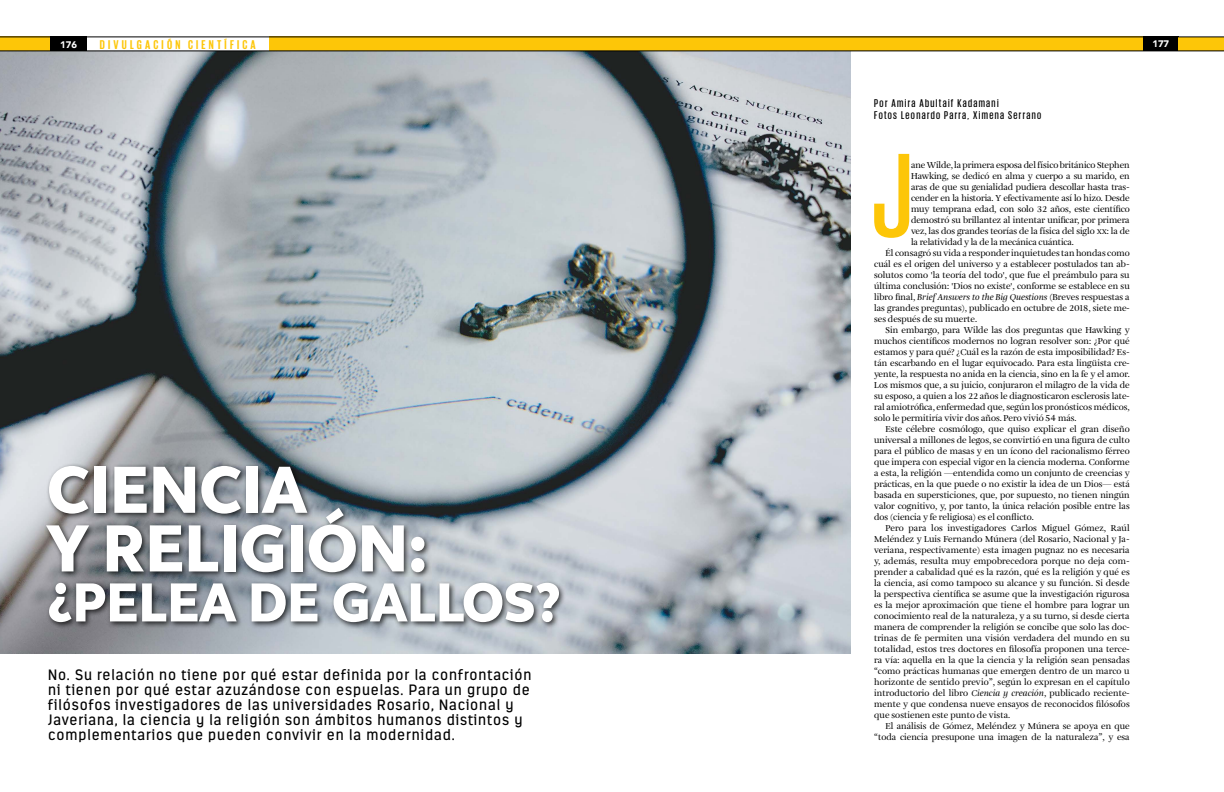
<style>
.page{position:relative;width:1224px;height:792px;background:#fff}
.page>*{position:absolute;margin:0;border:0;box-sizing:border-box;transform-origin:0 0}
.t1{font:500 122.6px "Giorgio Sans";color:#fdc608}
.t2{font:800 68.6px/58.6px "FS Elliot Pro";color:#fff;scale:.94 1}
.t3{font:800 56.6px "FS Elliot Pro";color:#fff;scale:.94 1}
.t4{font:15px/15px "Estandar";letter-spacing:.06em;color:#000}
.t5{font:700 13px "Giorgio Sans";letter-spacing:.25em;color:#fdc608}
.t6{font:500 11.5px/12px "Giorgio Sans";letter-spacing:.12em;color:#000}
.t7{font:900 9.5px "Avenir";color:#fff}
.t8{font:9px "Amalia Pro";color:#000}
.s1{font-style:italic}
</style>
<div class="page">
<img style="left:0;top:51px;width:851px;height:602px">
<div style="left:43px;top:463px;width:523px;height:167px;background:#000;opacity:.75"></div>
<svg style="left:0;top:37px;width:1224px;height:14px;background:#ddb429"></svg>
<p class="t7" style="left:60px;top:37px;width:18px">176</p>
<h3 class="t5" style="left:100px;top:38px;width:158px">DIVULGACIÓN CIENTÍFICA</h3>
<p class="t7" style="left:1152px;top:36px;width:18px">177</p>
<h2 class="t2" style="left:47px;top:460px;width:406px">CIENCIA<br>Y RELIGIÓN:</h2>
<h3 class="t3" style="left:47px;top:564px;width:548px">¿PELEA DE GALLOS?</h3>
<p class="t4" style="left:48px;top:667px;width:485px">No. Su relación no tiene por qué estar definida por la confrontación ni tienen por qué estar azuzándose con espuelas. Para un grupo de filósofos investigadores de las universidades Rosario, Nacional y Javeriana, la ciencia y la religión son ámbitos humanos distintos y complementarios que pueden convivir en la modernidad.</p>
<p class="t6" style="left:874px;top:97px;width:169px">Por Amira Abultaif Kadamani<br>Fotos Leonardo Parra, Ximena Serrano</p>
<h1 class="t1" style="left:872px;top:135px;width:42px">J</h1>
<p class="t8" style="left:911px;top:160px;width:220px">ane Wilde, la primera esposa del físico británico Stephen</p>
<p class="t8" style="left:911px;top:171px;width:220px">Hawking, se dedicó en alma y cuerpo a su marido, en</p>
<p class="t8" style="left:911px;top:182px;width:220px">aras de que su genialidad pudiera descollar hasta tras-</p>
<p class="t8" style="left:911px;top:193px;width:220px">cender en la historia. Y efectivamente así lo hizo. Desde</p>
<p class="t8" style="left:911px;top:204px;width:220px">muy temprana edad, con solo 32 años, este científico</p>
<p class="t8" style="left:911px;top:215px;width:220px">demostró su brillantez al intentar unificar, por primera</p>
<p class="t8" style="left:911px;top:226px;width:220px">vez, las dos grandes teorías de la física del siglo xx: la de</p>
<p class="t8" style="left:911px;top:237px;width:164px">la relatividad y la de la mecánica cuántica.</p>
<p class="t8" style="left:886px;top:248px;width:246px">Él consagró su vida a responder inquietudes tan hondas como</p>
<p class="t8" style="left:874px;top:259px;width:257px">cuál es el origen del universo y a establecer postulados tan ab-</p>
<p class="t8" style="left:874px;top:270px;width:257px">solutos como 'la teoría del todo', que fue el preámbulo para su</p>
<p class="t8" style="left:874px;top:281px;width:257px">última conclusión: 'Dios no existe', conforme se establece en su</p>
<p class="t8" style="left:874px;top:292px;width:257px">libro final, <span class="s1">Brief Answers to the Big Questions</span> (Breves respuestas a</p>
<p class="t8" style="left:874px;top:303px;width:257px">las grandes preguntas), publicado en octubre de 2018, siete me-</p>
<p class="t8" style="left:874px;top:314px;width:104px">ses después de su muerte.</p>
<p class="t8" style="left:886px;top:325px;width:246px">Sin embargo, para Wilde las dos preguntas que Hawking y</p>
<p class="t8" style="left:874px;top:335px;width:257px">muchos científicos modernos no logran resolver son: ¿Por qué</p>
<p class="t8" style="left:874px;top:346px;width:257px">estamos y para qué? ¿Cuál es la razón de esta imposibilidad? Es-</p>
<p class="t8" style="left:874px;top:357px;width:257px">tán escarbando en el lugar equivocado. Para esta lingüista cre-</p>
<p class="t8" style="left:874px;top:368px;width:257px">yente, la respuesta no anida en la ciencia, sino en la fe y el amor.</p>
<p class="t8" style="left:874px;top:379px;width:257px">Los mismos que, a su juicio, conjuraron el milagro de la vida de</p>
<p class="t8" style="left:874px;top:390px;width:257px">su esposo, a quien a los 22 años le diagnosticaron esclerosis late-</p>
<p class="t8" style="left:874px;top:401px;width:257px">ral amiotrófica, enfermedad que, según los pronósticos médicos,</p>
<p class="t8" style="left:874px;top:412px;width:204px">solo le permitiría vivir dos años. Pero vivió 54 más.</p>
<p class="t8" style="left:886px;top:423px;width:246px">Este célebre cosmólogo, que quiso explicar el gran diseño</p>
<p class="t8" style="left:874px;top:434px;width:257px">universal a millones de legos, se convirtió en una figura de culto</p>
<p class="t8" style="left:874px;top:445px;width:257px">para el público de masas y en un ícono del racionalismo férreo</p>
<p class="t8" style="left:874px;top:456px;width:257px">que impera con especial vigor en la ciencia moderna. Conforme</p>
<p class="t8" style="left:874px;top:467px;width:257px">a esta, la religión —entendida como un conjunto de creencias y</p>
<p class="t8" style="left:874px;top:478px;width:257px">prácticas, en la que puede o no existir la idea de un Dios— está</p>
<p class="t8" style="left:874px;top:489px;width:257px">basada en supersticiones, que, por supuesto, no tienen ningún</p>
<p class="t8" style="left:874px;top:500px;width:257px">valor cognitivo, y, por tanto, la única relación posible entre las</p>
<p class="t8" style="left:874px;top:511px;width:161px">dos (ciencia y fe religiosa) es el conflicto.</p>
<p class="t8" style="left:886px;top:522px;width:246px">Pero para los investigadores Carlos Miguel Gómez, Raúl</p>
<p class="t8" style="left:874px;top:533px;width:257px">Meléndez y Luis Fernando Múnera (del Rosario, Nacional y Ja-</p>
<p class="t8" style="left:874px;top:544px;width:257px">veriana, respectivamente) esta imagen pugnaz no es necesaria</p>
<p class="t8" style="left:874px;top:555px;width:257px">y, además, resulta muy empobrecedora porque no deja com-</p>
<p class="t8" style="left:874px;top:566px;width:257px">prender a cabalidad qué es la razón, qué es la religión y qué es</p>
<p class="t8" style="left:874px;top:577px;width:257px">la ciencia, así como tampoco su alcance y su función. Si desde</p>
<p class="t8" style="left:874px;top:588px;width:257px">la perspectiva científica se asume que la investigación rigurosa</p>
<p class="t8" style="left:874px;top:599px;width:257px">es la mejor aproximación que tiene el hombre para lograr un</p>
<p class="t8" style="left:874px;top:610px;width:257px">conocimiento real de la naturaleza, y a su turno, si desde cierta</p>
<p class="t8" style="left:874px;top:621px;width:257px">manera de comprender la religión se concibe que solo las doc-</p>
<p class="t8" style="left:874px;top:632px;width:257px">trinas de fe permiten una visión verdadera del mundo en su</p>
<p class="t8" style="left:874px;top:643px;width:257px">totalidad, estos tres doctores en filosofía proponen una terce-</p>
<p class="t8" style="left:874px;top:654px;width:257px">ra vía: aquella en la que la ciencia y la religión sean pensadas</p>
<p class="t8" style="left:874px;top:665px;width:257px">“como prácticas humanas que emergen dentro de un marco u</p>
<p class="t8" style="left:874px;top:676px;width:257px">horizonte de sentido previo”, según lo expresan en el capítulo</p>
<p class="t8" style="left:874px;top:687px;width:257px">introductorio del libro <span class="s1">Ciencia y creación</span>, publicado reciente-</p>
<p class="t8" style="left:874px;top:698px;width:257px">mente y que condensa nueve ensayos de reconocidos filósofos</p>
<p class="t8" style="left:874px;top:709px;width:138px">que sostienen este punto de vista.</p>
<p class="t8" style="left:886px;top:720px;width:246px">El análisis de Gómez, Meléndez y Múnera se apoya en que</p>
<p class="t8" style="left:874px;top:731px;width:257px">“toda ciencia presupone una imagen de la naturaleza”, y esa</p>
</div>
